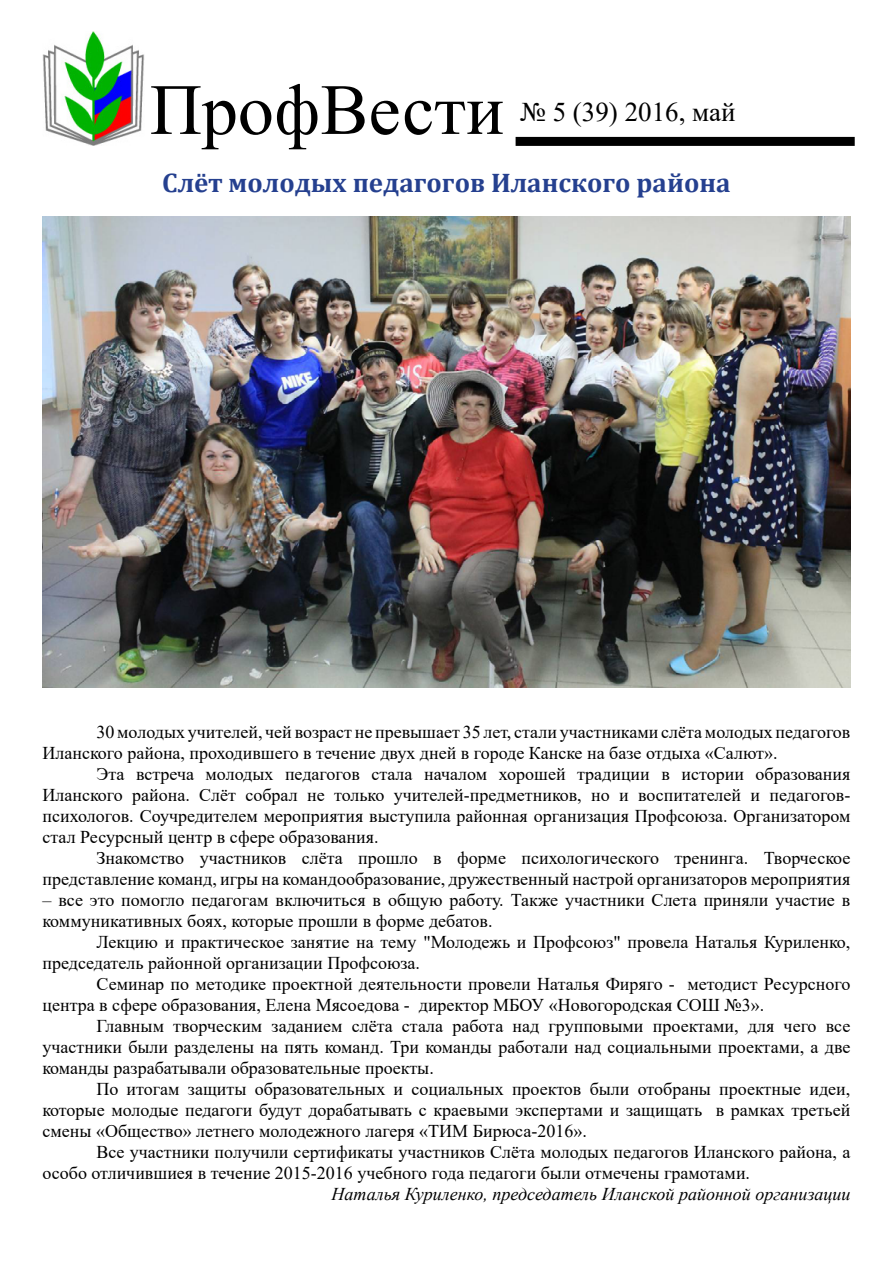
<style>
.page{position:relative;width:893px;height:1263px;background:#fff}
.page>*{position:absolute;margin:0;border:0;box-sizing:border-box;transform-origin:0 0}
.t1{font:72px "Times New Roman";color:#000}
.t2{font:700 27px "Cambria";color:#25408f}
.t3{font:27px "Times New Roman";color:#000}
.t4{font:18px/21px "Times New Roman";color:#000}
.t5{font:italic 18px "Times New Roman";color:#000}
</style>
<div class="page">
<img style="left:43px;top:32px;width:102px;height:114px">
<div style="left:516px;top:137px;width:339px;height:9px;background:#000"></div>
<img style="left:43px;top:217px;width:807px;height:471px">
<h1 class="t1" style="left:150px;top:59px;width:356px">ПрофВести</h1>
<h2 class="t3" style="left:520px;top:93px;width:217px">№ 5 (39) 2016, май</h2>
<h2 class="t2" style="left:162px;top:164px;width:570px">Слёт молодых педагогов Иланского района</h2>
<p class="t4" style="left:43px;top:721px;width:809px;text-indent:54px">30молодых учителей, чей возраст не превышает 35 лет, стали участниками слётамолодых педагогов<br>Иланского района, проходившего в течение двух дней в городе Канске на базе отдыха «Салют».</p>
<p class="t4" style="left:43px;top:763px;width:809px;text-align:justify;text-indent:54px">Эта встреча молодых педагогов стала началом хорошей традиции в истории образования Иланского района. Слёт собрал не только учителей-предметников, но и воспитателей и педагогов&shy;психологов. Соучредителем мероприятия выступила районная организация Профсоюза. Организатором стал Ресурсный центр в сфере образования.</p>
<p class="t4" style="left:42px;top:847px;width:809px;text-align:right">Знакомство участников слёта прошло в форме психологического тренинга. Творческое представление команд, игры на командообразование, дружественный настрой организаторов мероприятия</p>
<p class="t4" style="left:42px;top:889px;width:809px">– все это помогло педагогам включиться в общую работу. Также участники Слета приняли участие в коммуникативных боях, которые прошли в форме дебатов.</p>
<p class="t4" style="left:42px;top:931px;width:809px;text-indent:54px">Лекцию и практическое занятие на тему "Молодежь и Профсоюз" провела Наталья Куриленко, председатель районной организации Профсоюза.</p>
<p class="t4" style="left:42px;top:973px;width:809px;text-indent:54px">Семинар по методике проектной деятельности провели Наталья Фиряго - методист Ресурсного центра в сфере образования, Елена Мясоедова - директор МБОУ «Новогородская СОШ №3».</p>
<p class="t4" style="left:42px;top:1015px;width:809px;text-align:justify;text-indent:54px">Главным творческим заданием слёта стала работа над групповыми проектами, для чего все участники были разделены на пять команд. Три команды работали над социальными проектами, а две команды разрабатывали образовательные проекты.</p>
<p class="t4" style="left:42px;top:1078px;width:809px;text-align:justify;text-indent:54px">По итогам защиты образовательных и социальных проектов были отобраны проектные идеи, которые молодые педагоги будут дорабатывать с краевыми экспертами и защищать в рамках третьей смены «Общество» летнего молодежного лагеря «ТИМ Бирюса-2016».</p>
<p class="t4" style="left:42px;top:1141px;width:809px;text-indent:54px">Все участники получили сертификаты участников Слёта молодых педагогов Иланского района, а особо отличившиея в течение 2015-2016 учебного года педагоги были отмечены грамотами.</p>
<p class="t5" style="left:332px;top:1182px;width:520px">Наталья Куриленко, председатель Иланской районной организации</p>
</div>
